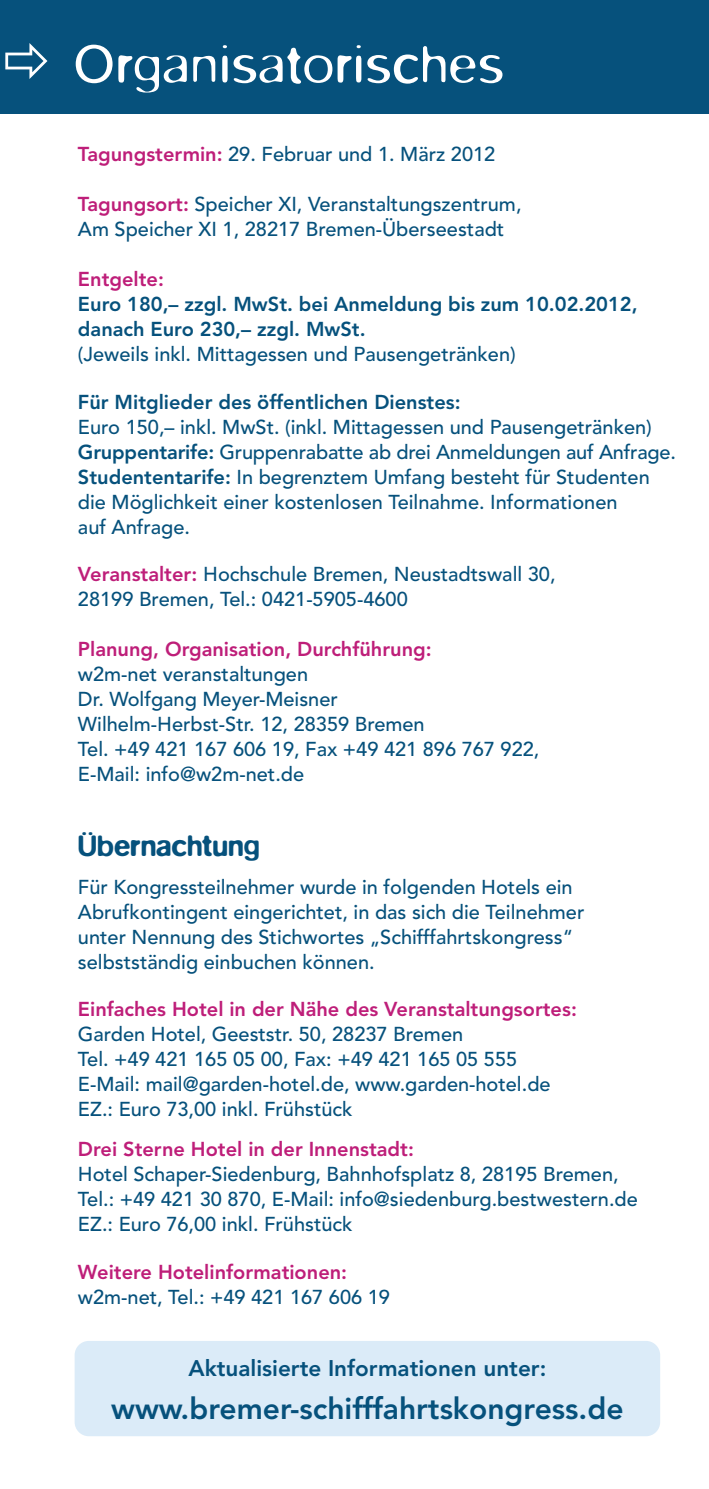
<style>
.page{position:relative;width:709px;height:1489px;background:#fff}
.page>*{position:absolute;margin:0;border:0;box-sizing:border-box;transform-origin:0 0}
.t1{font:300 58.25px "Blur";letter-spacing:.015em;color:#fff}
.t2{font:800 30px "Avenir";color:#06517c}
.t3{font:500 30px "Blur";color:#06517c}
.t4{font:800 22.5px "Avenir";color:#06517c}
.t5{font:500 20px/25px "Avenir";color:#06517c}
.t6{font:800 20px "Avenir";color:#be1e79}
.t7{font:800 20px/25px "Avenir";color:#06517c}
.s1{font-weight:800;color:#be1e79}
.s2{font-weight:800}
</style>
<div class="page">
<div style="left:0;top:0;width:709px;height:113px;background:#06517c"></div>
<div style="left:75px;top:1340px;width:585px;height:95px;background:#dbebf8;border-radius:14px"></div>
<h1 class="t1" style="left:74px;top:28px;width:432px">Organisatorisches</h1>
<p class="t5" style="left:78px;top:143px;width:419px"><span class="s1">Tagungstermin:</span> 29. Februar und 1. März 2012</p>
<p class="t5" style="left:78px;top:193px;width:445px"><span class="s1">Tagungsort:</span> Speicher XI, Veranstaltungszentrum,<br>Am Speicher XI 1, 28217 Bremen-Überseestadt</p>
<p class="t6" style="left:78px;top:271px;width:87px">Entgelte:</p>
<p class="t7" style="left:78px;top:293px;width:561px">Euro 180,– zzgl. MwSt. bei Anmeldung bis zum 10.02.2012, danach Euro 230,– zzgl. MwSt.</p>
<p class="t5" style="left:78px;top:343px;width:439px">(Jeweils inkl. Mittagessen und Pausengetränken)</p>
<p class="t7" style="left:78px;top:391px;width:384px">Für Mitglieder des öffentlichen Dienstes:</p>
<p class="t5" style="left:78px;top:416px;width:599px">Euro 150,– inkl. MwSt. (inkl. Mittagessen und Pausengetränken)<br><span class="s2">Gruppentarife:</span> Gruppenrabatte ab drei Anmeldungen auf Anfrage.<br><span class="s2">Studententarife:</span> In begrenztem Umfang besteht für Studenten die Möglichkeit einer kostenlosen Teilnahme. Informationen<br>auf Anfrage.</p>
<p class="t5" style="left:78px;top:563px;width:479px"><span class="s1">Veranstalter:</span> Hochschule Bremen, Neustadtswall 30,<br>28199 Bremen, Tel.: 0421-5905-4600</p>
<p class="t6" style="left:78px;top:641px;width:355px">Planung, Organisation, Durchführung:</p>
<p class="t5" style="left:78px;top:663px;width:463px">w2m-net veranstaltungen<br>Dr. Wolfgang Meyer-Meisner<br>Wilhelm-Herbst-Str. 12, 28359 Bremen<br>Tel. +49 421 167 606 19, Fax +49 421 896 767 922,<br>E-Mail: info@w2m-net.de</p>
<h2 class="t3" style="left:78px;top:828px;width:183px">Übernachtung</h2>
<p class="t5" style="left:78px;top:876px;width:508px">Für Kongressteilnehmer wurde in folgenden Hotels ein Abrufkontingent eingerichtet, in das sich die Teilnehmer unter Nennung des Stichwortes „Schifffahrtskongress“ selbstständig einbuchen können.</p>
<p class="t6" style="left:78px;top:1001px;width:500px">Einfaches Hotel in der Nähe des Veranstaltungsortes:</p>
<p class="t5" style="left:78px;top:1023px;width:474px">Garden Hotel, Geeststr. 50, 28237 Bremen<br>Tel. +49 421 165 05 00, Fax: +49 421 165 05 555<br>E-Mail: mail@garden-hotel.de, www.garden-hotel.de EZ.: Euro 73,00 inkl. Frühstück</p>
<p class="t6" style="left:78px;top:1141px;width:337px">Drei Sterne Hotel in der Innenstadt:</p>
<p class="t5" style="left:78px;top:1163px;width:561px">Hotel Schaper-Siedenburg, Bahnhofsplatz 8, 28195 Bremen,<br>Tel.: +49 421 30 870, E-Mail: info@siedenburg.bestwestern.de<br>EZ.: Euro 76,00 inkl. Frühstück</p>
<p class="t6" style="left:78px;top:1263px;width:271px">Weitere Hotelinformationen:</p>
<p class="t5" style="left:78px;top:1286px;width:313px">w2m-net, Tel.: +49 421 167 606 19</p>
<p class="t4" style="left:188px;top:1358px;width:359px">Aktualisierte Informationen unter:</p>
<h2 class="t2" style="left:111px;top:1395px;width:514px">www.bremer-schifffahrtskongress.de</h2>
</div>
